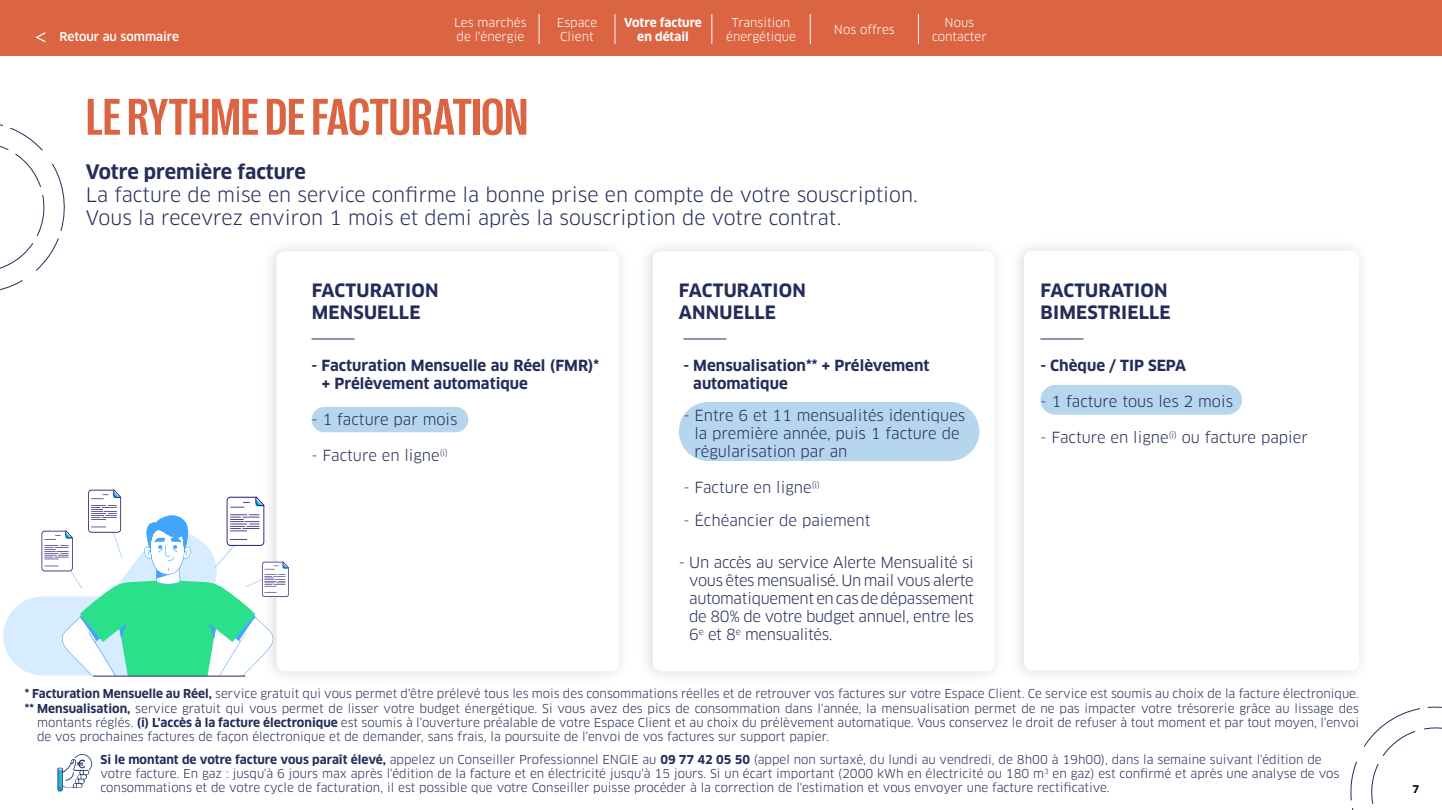
<style>
.page{position:relative;width:1442px;height:810px;background:#fff}
.page>*{position:absolute;margin:0;border:0;box-sizing:border-box;transform-origin:0 0}
.t1{font:700 condensed 52.5px "Right Grotesk";color:#db6542}
.t2{font:22.5px "Clan Pro";color:#fff}
.t3{font:19.5px "Clan Pro";color:#242c59}
.t4{font:700 19.5px "Clan Pro";color:#242c59}
.t5{font:700 18px "Clan Pro";letter-spacing:.01em;color:#242c59}
.t6{font:15px/18px "Clan Pro";color:#242c59;text-align:justify}
.t7{font:700 15px/18px "Clan Pro";color:#242c59}
.t8{font:12px/14.4px "Clan Pro";color:#242c59}
.t9{font:12px/14.4px "Clan Pro";color:#fff;text-align:center}
.t10{font:700 12px/14.4px "Clan Pro";color:#fff;text-align:center}
.t11{font:500 12px "Clan Pro";color:#fff}
.t12{font:700 10.5px "Clan Pro";color:#000}
.s1{font-weight:700}
</style>
<div class="page">
<svg style="left:1350px;top:706px;width:91px;height:104px"></svg>
<div style="left:0;top:0;width:1441px;height:55px;background:#db6542"></div>
<svg style="left:0;top:124px;width:65px;height:167px"></svg>
<hr style="left:614px;top:14px;width:1px;height:30px;background:#fff">
<hr style="left:711px;top:14px;width:1px;height:30px;background:#fff">
<hr style="left:539px;top:14px;width:1px;height:30px;background:#fff">
<hr style="left:810px;top:14px;width:1px;height:30px;background:#fff">
<hr style="left:918px;top:14px;width:1px;height:30px;background:#fff">
<div style="left:1007px;top:236px;width:364px;height:449px;background:#f9f9f9"></div>
<div style="left:1024px;top:251px;width:335px;height:419px;background:#fff;border-radius:9px"></div>
<div style="left:636px;top:237px;width:370px;height:448px;background:#f9f9f9"></div>
<div style="left:652px;top:251px;width:342px;height:420px;background:#fff;border-radius:9px"></div>
<div style="left:260px;top:237px;width:371px;height:448px;background:#fafafa"></div>
<div style="left:276px;top:251px;width:343px;height:420px;background:#fff;border-radius:9px"></div>
<hr style="left:311px;top:339px;width:44px;height:1px;background:#242c59">
<hr style="left:683px;top:339px;width:43px;height:1px;background:#242c59">
<hr style="left:1040px;top:339px;width:43px;height:1px;background:#242c59">
<svg style="left:3px;top:482px;width:274px;height:194px"></svg>
<svg style="left:42px;top:490px;width:247px;height:186px"></svg>
<hr style="left:93px;top:676px;width:152px;height:1px;background:#242c59">
<svg style="left:57px;top:754px;width:35px;height:38px"></svg>
<div style="left:311px;top:407px;width:157px;height:25px;background:#b6d6ed;border-radius:13px"></div>
<div style="left:679px;top:402px;width:300px;height:59px;background:#b6d6ed;border-radius:30px"></div>
<div style="left:1040px;top:385px;width:202px;height:30px;background:#b6d6ed;border-radius:15px"></div>
<h2 class="t2" style="left:34px;top:24px;width:15px">&lt;</h2>
<p class="t9" style="left:454px;top:15px;width:74px;text-align:left">Les marchés de l'énergie</p>
<p class="t9" style="left:726px;top:15px;width:71px">Transition énergétique</p>
<p class="t9" style="left:834px;top:22px;width:62px">Nos offres</p>
<p class="t9" style="left:932px;top:15px;width:56px">Nous contacter</p>
<p class="t10" style="left:624px;top:15px;width:79px">Votre facture en détail</p>
<p class="t9" style="left:557px;top:15px;width:42px">Espace</p>
<p class="t11" style="left:60px;top:30px;width:121px">Retour au sommaire</p>
<p class="t9" style="left:560px;top:29px;width:35px">Client</p>
<p class="t1" style="left:86px;top:90px;width:444px">LE RYTHME DE FACTURATION</p>
<p class="t4" style="left:86px;top:160px;width:221px">Votre première facture</p>
<p class="t3" style="left:86px;top:183px;width:833px">La facture de mise en service confirme la bonne prise en compte de votre souscription.</p>
<p class="t3" style="left:86px;top:207px;width:757px">Vous la recevrez environ 1 mois et demi après la souscription de votre contrat.</p>
<p class="t5" style="left:312px;top:280px;width:128px">FACTURATION</p>
<p class="t5" style="left:312px;top:302px;width:110px">MENSUELLE</p>
<p class="t7" style="left:321px;top:357px;width:279px;text-indent:-10px">- Facturation Mensuelle au Réel (FMR)* + Prélèvement automatique</p>
<p class="t6" style="left:311px;top:410px;width:147px">- 1 facture par mois</p>
<p class="t6" style="left:311px;top:446px;width:138px">- Facture en ligne<sup>(i)</sup></p>
<p class="t5" style="left:679px;top:280px;width:128px">FACTURATION</p>
<p class="t5" style="left:679px;top:302px;width:99px">ANNUELLE</p>
<p class="t7" style="left:693px;top:357px;width:238px;text-indent:-10px">- Mensualisation** + Prélèvement automatique</p>
<p class="t6" style="left:694px;top:407px;width:272px;text-align:left;text-indent:-11px">- Entre 6 et 11 mensualités identiques la première année, puis 1 facture de régularisation par an</p>
<p class="t6" style="left:683px;top:479px;width:138px">- Facture en ligne<sup>(i)</sup></p>
<p class="t6" style="left:683px;top:512px;width:188px">- Échéancier de paiement</p>
<p class="t6" style="left:689px;top:554px;width:286px;text-indent:-10px">- Un accès au service Alerte Mensualité si vous êtes mensualisé. Un mail vous alerte automatiquement en cas de dépassement de 80% de votre budget annuel, entre les 6<sup>e</sup> et 8<sup>e</sup> mensualités.</p>
<p class="t5" style="left:1040px;top:280px;width:128px">FACTURATION</p>
<p class="t5" style="left:1040px;top:302px;width:132px">BIMESTRIELLE</p>
<p class="t7" style="left:1040px;top:357px;width:147px">- Chèque / TIP SEPA</p>
<p class="t6" style="left:1040px;top:392px;width:194px">- 1 facture tous les 2 mois</p>
<p class="t6" style="left:1040px;top:428px;width:269px">- Facture en ligne<sup>(i)</sup> ou facture papier</p>
<p class="t8" style="left:25px;top:687px;width:1335px"><span class="s1">* Facturation Mensuelle au Réel,</span> service gratuit qui vous permet d'être prélevé tous les mois des consommations réelles et de retrouver vos factures sur votre Espace Client. Ce service est soumis au choix de la facture électronique.</p>
<p class="t8" style="left:25px;top:701px;width:1335px"><span class="s1">** Mensualisation,</span> service gratuit qui vous permet de lisser votre budget énergétique. Si vous avez des pics de consommation dans l'année, la mensualisation permet de ne pas impacter votre trésorerie grâce au lissage des</p>
<p class="t8" style="left:37px;top:715px;width:1323px">montants réglés. <span class="s1">(i) L'accès à la facture électronique</span> est soumis à l'ouverture préalable de votre Espace Client et au choix du prélèvement automatique. Vous conservez le droit de refuser à tout moment et par tout moyen, l'envoi</p>
<p class="t8" style="left:37px;top:730px;width:793px">de vos prochaines factures de façon électronique et de demander, sans frais, la poursuite de l'envoi de vos factures sur support papier.</p>
<p class="t8" style="left:100px;top:752px;width:1240px"><span class="s1">Si le montant de votre facture vous paraît élevé,</span> appelez un Conseiller Professionnel ENGIE au <span class="s1">09 77 42 05 50</span> (appel non surtaxé, du lundi au vendredi, de 8h00 à 19h00), dans la semaine suivant l'édition de votre facture. En gaz : jusqu'à 6 jours max après l'édition de la facture et en électricité jusqu'à 15 jours. Si un écart important (2000 kWh en électricité ou 180 m<sup>3</sup> en gaz) est confirmé et après une analyse de vos consommations et de votre cycle de facturation, il est possible que votre Conseiller puisse procéder à la correction de l'estimation et vous envoyer une facture rectificative.</p>
<p class="t12" style="left:1412px;top:783px;width:8px">7</p>
</div>
